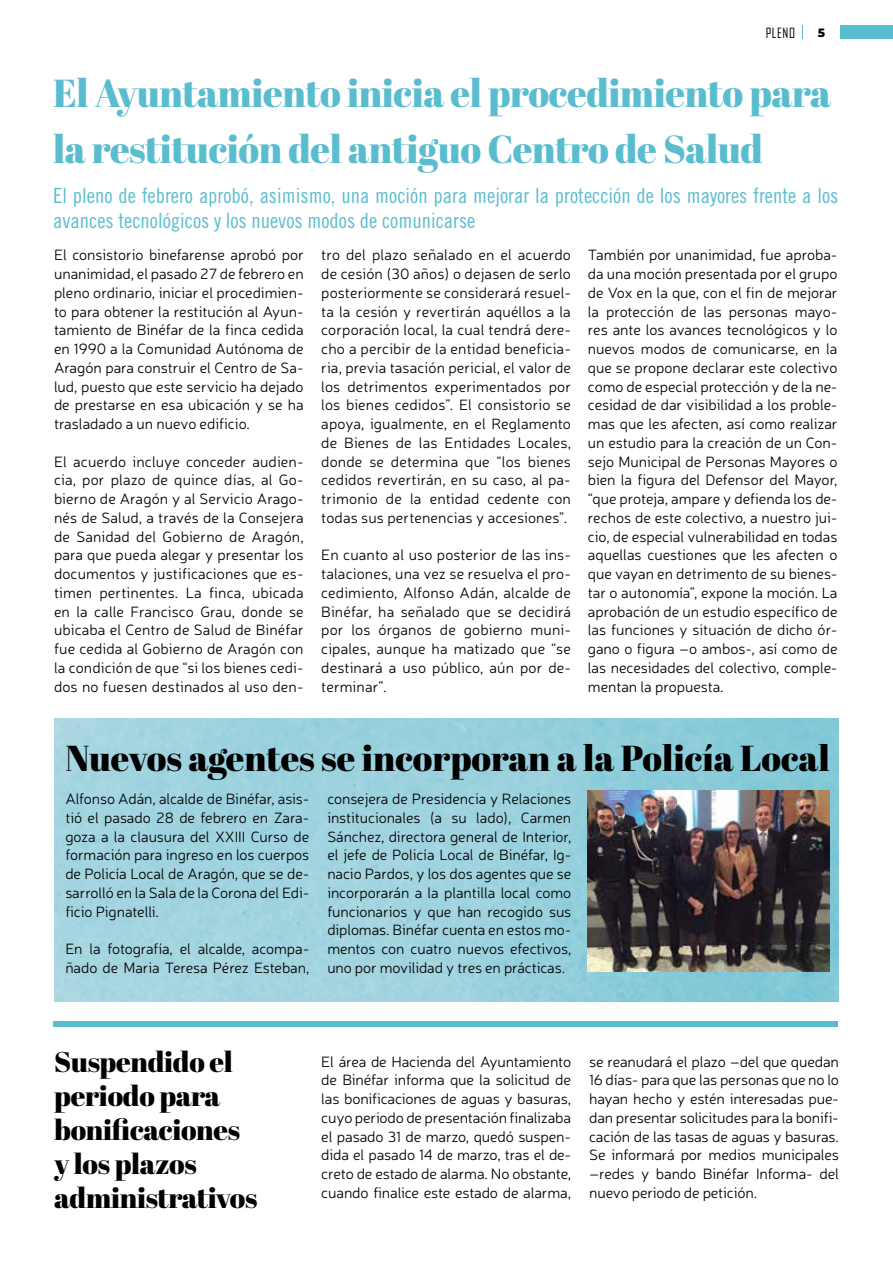
<style>
.page{position:relative;width:893px;height:1263px;background:#fff}
.page>*{position:absolute;margin:0;border:0;box-sizing:border-box;transform-origin:0 0}
.t1{font:39px/55.8px "Abril Fatface";letter-spacing:-.01em;color:#5abdcf}
.t2{font:36px "Abril Fatface";color:#000}
.t3{font:28.5px/34.2px "Abril Fatface";letter-spacing:-.01em;color:#000}
.t4{font:21px/25.2px "Trade Gothic LT Cond Eighteen";color:#5abdcf}
.t5{font:300 15px/18.8px "Neris";letter-spacing:-.005em;color:#000;text-align:justify}
.t6{font:13.5px "Agency FB";letter-spacing:.05em;color:#000}
.t7{font:800 12px "Montserrat";color:#000}
</style>
<div class="page">
<div style="left:803px;top:26px;width:90px;height:13px;background:#5abdcf"></div>
<div style="left:803px;top:25px;width:36px;height:15px;background:#fff"></div>
<img style="left:54px;top:719px;width:785px;height:282px">
<div style="left:53px;top:1022px;width:784px;height:5px;background:#5abdcf"></div>
<img style="left:588px;top:790px;width:242px;height:182px">
<p class="t6" style="left:766px;top:24px;width:31px">PLENO</p>
<p class="t7" style="left:818px;top:24px;width:9px">5</p>
<h1 class="t1" style="left:53px;top:65px;width:779px">El Ayuntamiento inicia el procedimiento para la restitución del antiguo Centro de Salud</h1>
<h3 class="t4" style="left:53px;top:182px;width:787px">El pleno de febrero aprobó, asimismo, una moción para mejorar la protección de los mayores frente a los avances tecnológicos y los nuevos modos de comunicarse</h3>
<p class="t5" style="left:54px;top:245px;width:251px">El consistorio binefarense aprobó por unanimidad, el pasado 27 de febrero en pleno ordinario, iniciar el procedimien&shy;to para obtener la restitución al Ayun&shy;tamiento de Binéfar de la finca cedida en 1990 a la Comunidad Autónoma de Aragón para construir el Centro de Sa&shy;lud, puesto que este servicio ha dejado de prestarse en esa ubicación y se ha trasladado a un nuevo edificio.</p>
<p class="t5" style="left:54px;top:451px;width:251px">El acuerdo incluye conceder audien&shy;cia, por plazo de quince días, al Go&shy;bierno de Aragón y al Servicio Arago&shy;nés de Salud, a través de la Consejera de Sanidad del Gobierno de Aragón, para que pueda alegar y presentar los documentos y justificaciones que es&shy;timen pertinentes. La finca, ubicada en la calle Francisco Grau, donde se ubicaba el Centro de Salud de Binéfar fue cedida al Gobierno de Aragón con la condición de que “si los bienes cedi&shy;dos no fuesen destinados al uso den-</p>
<p class="t5" style="left:321px;top:245px;width:251px">tro del plazo señalado en el acuerdo de cesión (30 años) o dejasen de serlo posteriormente se considerará resuel&shy;ta la cesión y revertirán aquéllos a la corporación local, la cual tendrá dere&shy;cho a percibir de la entidad beneficia&shy;ria, previa tasación pericial, el valor de los detrimentos experimentados por los bienes cedidos”. El consistorio se apoya, igualmente, en el Reglamento de Bienes de las Entidades Locales, donde se determina que “los bienes cedidos revertirán, en su caso, al pa&shy;trimonio de la entidad cedente con todas sus pertenencias y accesiones”.</p>
<p class="t5" style="left:321px;top:545px;width:251px">En cuanto al uso posterior de las ins&shy;talaciones, una vez se resuelva el pro&shy;cedimiento, Alfonso Adán, alcalde de Binéfar, ha señalado que se decidirá por los órganos de gobierno muni&shy;cipales, aunque ha matizado que “se destinará a uso público, aún por de&shy;terminar”.</p>
<p class="t5" style="left:588px;top:245px;width:251px">También por unanimidad, fue aproba&shy;da una moción presentada por el grupo de Vox en la que, con el fin de mejorar la protección de las personas mayo&shy;res ante los avances tecnológicos y lo nuevos modos de comunicarse, en la que se propone declarar este colectivo como de especial protección y de la ne&shy;cesidad de dar visibilidad a los proble&shy;mas que les afecten, así como realizar un estudio para la creación de un Con&shy;sejo Municipal de Personas Mayores o bien la figura del Defensor del Mayor, “que proteja, ampare y defienda los de&shy;rechos de este colectivo, a nuestro jui&shy;cio, de especial vulnerabilidad en todas aquellas cuestiones que les afecten o que vayan en detrimento de su bienes&shy;tar o autonomía”, expone la moción. La aprobación de un estudio específico de las funciones y situación de dicho ór&shy;gano o figura –o ambos-, así como de las necesidades del colectivo, comple&shy;mentan la propuesta.</p>
<h2 class="t2" style="left:65px;top:733px;width:766px">Nuevos agentes se incorporan a la Policía Local</h2>
<p class="t5" style="left:65px;top:789px;width:246px">Alfonso Adán, alcalde de Binéfar, asis&shy;tió el pasado 28 de febrero en Zara&shy;goza a la clausura del XXIII Curso de formación para ingreso en los cuerpos de Policía Local de Aragón, que se de&shy;sarrolló en la Sala de la Corona del Edi&shy;ficio Pignatelli.</p>
<p class="t5" style="left:65px;top:939px;width:245px">En la fotografía, el alcalde, acompa&shy;ñado de Maria Teresa Pérez Esteban,</p>
<p class="t5" style="left:327px;top:789px;width:245px">consejera de Presidencia y Relaciones institucionales (a su lado), Carmen Sánchez, directora general de Interior, el jefe de Policía Local de Binéfar, Ig&shy;nacio Pardos, y los dos agentes que se incorporarán a la plantilla local como funcionarios y que han recogido sus diplomas. Binéfar cuenta en estos mo&shy;mentos con cuatro nuevos efectivos, uno por movilidad y tres en prácticas.</p>
<h3 class="t3" style="left:54px;top:1043px;width:205px">Suspendido el periodo para bonificaciones y los plazos administrativos</h3>
<p class="t5" style="left:321px;top:1051px;width:251px">El área de Hacienda del Ayuntamiento de Binéfar informa que la solicitud de las bonificaciones de aguas y basuras, cuyo periodo de presentación finalizaba el pasado 31 de marzo, quedó suspen&shy;dida el pasado 14 de marzo, tras el de&shy;creto de estado de alarma. No obstante, cuando finalice este estado de alarma,</p>
<p class="t5" style="left:589px;top:1051px;width:251px">se reanudará el plazo –del que quedan 16 días- para que las personas que no lo hayan hecho y estén interesadas pue&shy;dan presentar solicitudes para la bonifi&shy;cación de las tasas de aguas y basuras.<br>Se informará por medios municipales –redes y bando Binéfar Informa- del nuevo periodo de petición.</p>
</div>
